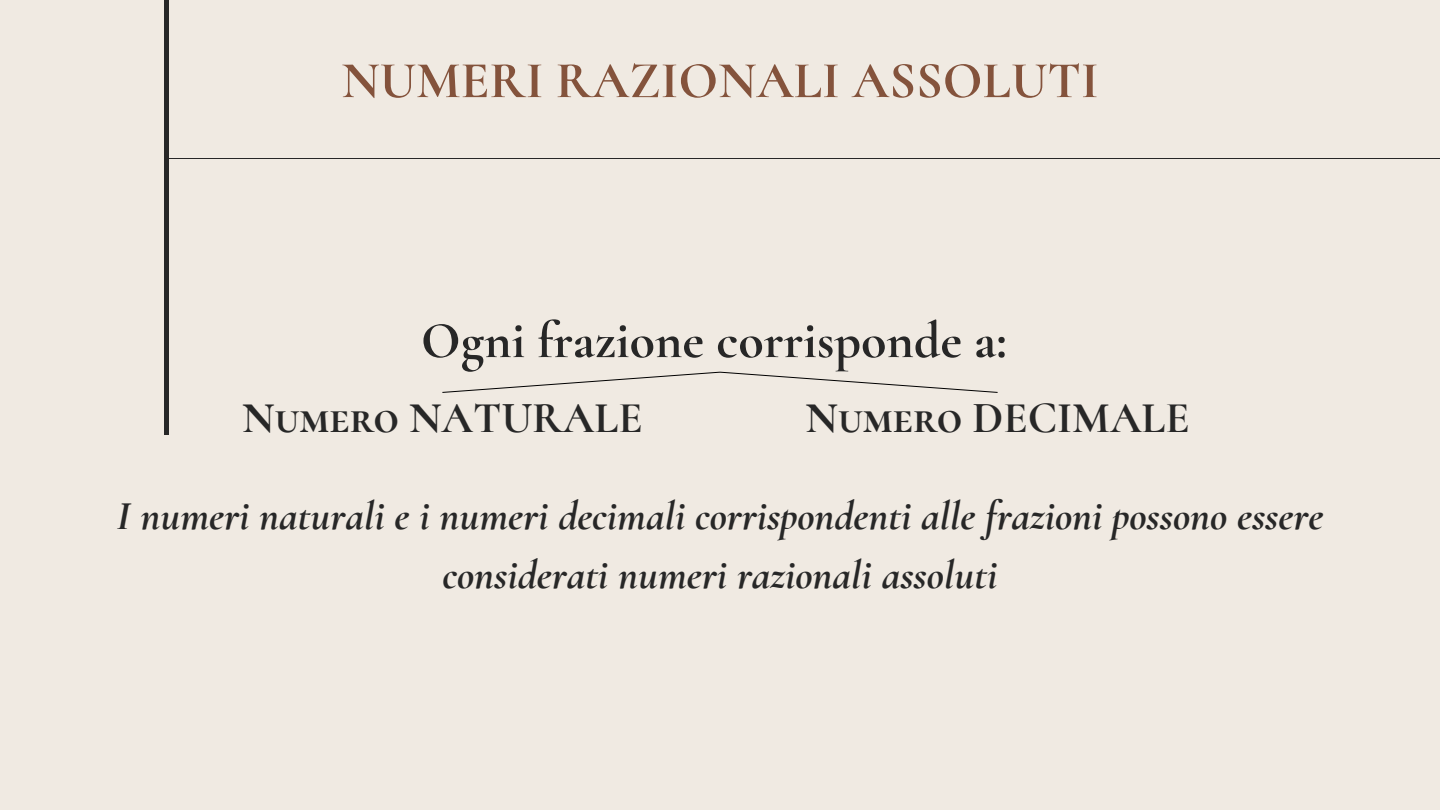
<style>
.page{position:relative;width:1440px;height:810px;background:#f0eae2}
.page>*{position:absolute;margin:0;border:0;box-sizing:border-box;transform-origin:0 0}
.t1{font:700 52px "Cormorant Garamond";color:#272727}
.t2{font:700 52px "Cormorant SC";color:#84533c}
.t3{font:700 44px "Cormorant SC";color:#272727}
.t4{font:italic 700 42px/58.5px "Cormorant Garamond";color:#272727;text-align:center}
</style>
<div class="page">
<hr style="left:164px;top:159px;width:1276px;height:1px;background:#272727">
<div style="left:164px;top:0;width:5px;height:434px;background:#272727"></div>
<svg style="left:442px;top:371px;width:556px;height:22px"></svg>
<p class="t2" style="left:341px;top:49px;width:759px">NUMERI RAZIONALI ASSOLUTI</p>
<h1 class="t1" style="left:421px;top:309px;width:587px">Ogni frazione corrisponde a:</h1>
<p class="t3" style="left:242px;top:392px;width:402px">Numero NATURALE</p>
<h2 class="t3" style="left:805px;top:392px;width:386px">Numero DECIMALE</h2>
<p class="t4" style="left:116px;top:487px;width:1209px">I numeri naturali e i numeri decimali corrispondenti alle frazioni possono essere considerati numeri razionali assoluti</p>
</div>
